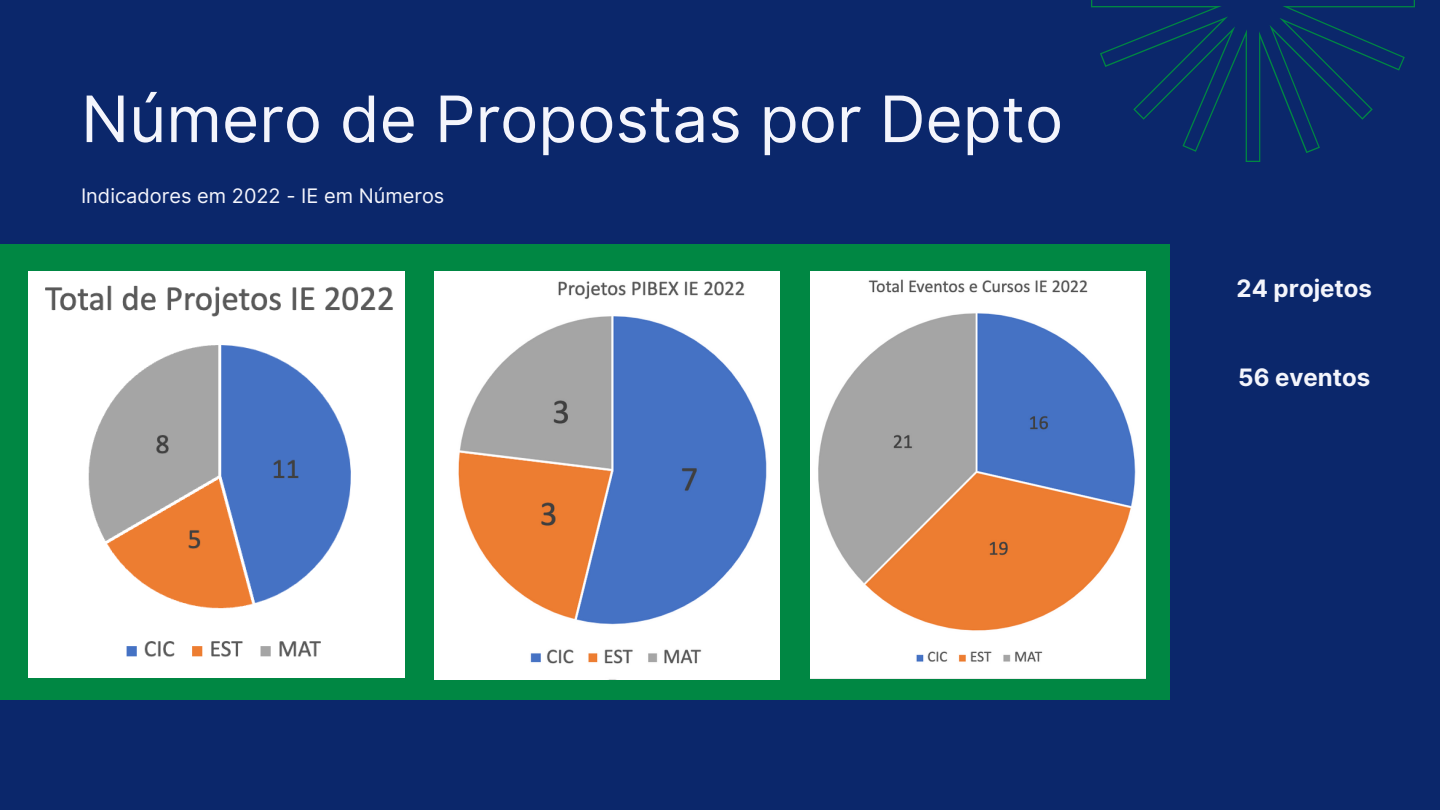
<style>
.page{position:relative;width:1440px;height:810px;background:#0b276b}
.page>*{position:absolute;margin:0;border:0;box-sizing:border-box;transform-origin:0 0}
.t1{font:64px "Inter";color:#f4f5fc}
.t2{font:700 24px "Inter";color:#f4f5fc}
.t3{font:20px "Inter";color:#f4f5fc}
</style>
<div class="page">
<div style="left:0;top:244px;width:1169px;height:456px;background:#008743"></div>
<svg style="left:1091px;top:0;width:324px;height:162px"></svg>
<img style="left:28px;top:271px;width:377px;height:407px">
<img style="left:435px;top:271px;width:345px;height:409px">
<img style="left:810px;top:271px;width:335px;height:408px">
<h1 class="t1" style="left:81px;top:81px;width:984px">Número de Propostas por Depto</h1>
<p class="t3" style="left:81px;top:184px;width:365px">Indicadores em 2022 - IE em Números</p>
<p class="t2" style="left:1237px;top:274px;width:137px">24 projetos</p>
<p class="t2" style="left:1238px;top:363px;width:134px">56 eventos</p>
</div>
